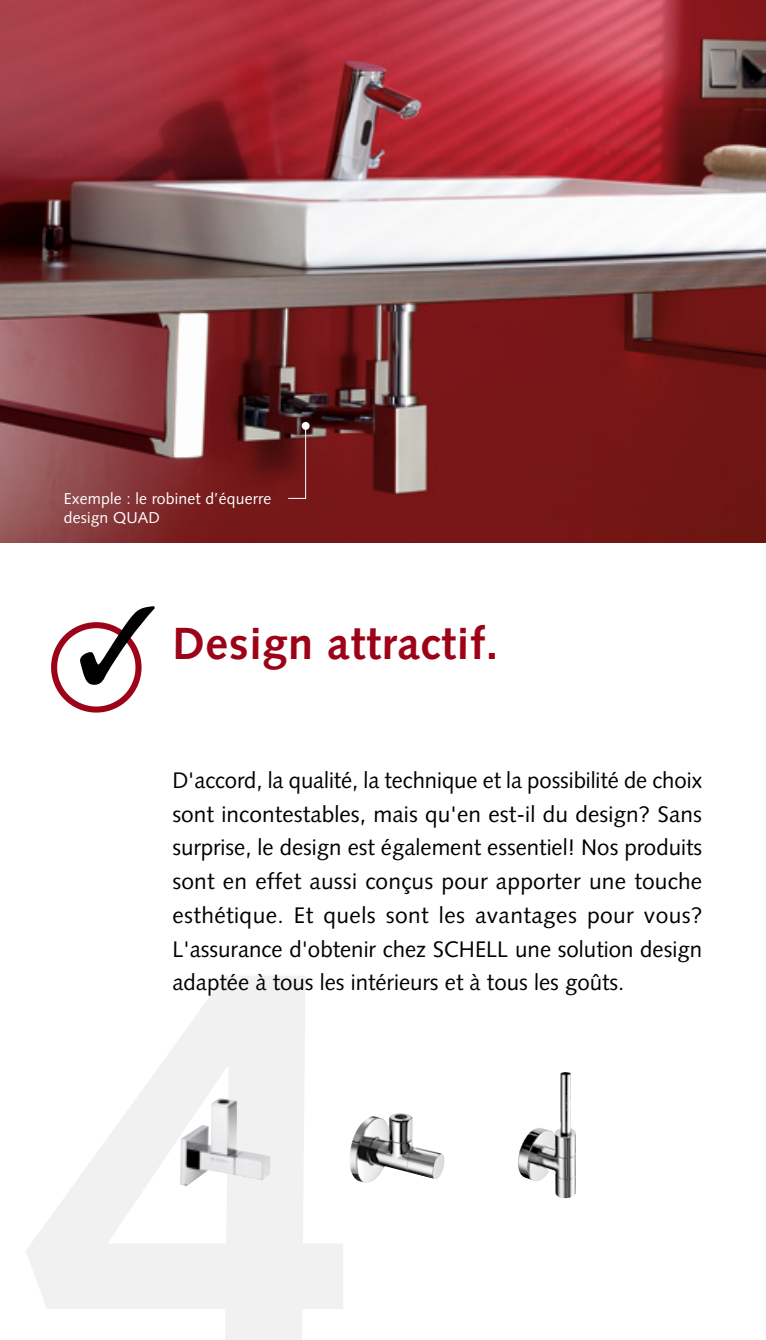
<style>
.page{position:relative;width:766px;height:1340px;background:#fff}
.page>*{position:absolute;margin:0;border:0;box-sizing:border-box;transform-origin:0 0}
.t1{font:700 45px "Syntax";letter-spacing:.015em;color:#9d0318}
.t2{font:22.5px/33.8px "Syntax";color:#000;text-align:justify}
.t3{font:15.75px/18.9px "Syntax";letter-spacing:.01em;color:#fff}
</style>
<div class="page">
<img style="left:0;top:0;width:765px;height:542px">
<div style="left:51px;top:622px;width:90px;height:90px;border:6px solid #9d0318;border-radius:50%"></div>
<svg style="left:80px;top:606px;width:75px;height:78px"></svg>
<img style="left:180px;top:1098px;width:90px;height:87px">
<img style="left:350px;top:1113px;width:94px;height:70px">
<img style="left:518px;top:1072px;width:47px;height:109px">
<svg style="left:287px;top:424px;width:19px;height:75px"></svg>
<div style="left:301px;top:422px;width:8px;height:8px;background:#fff;border-radius:50%"></div>
<p class="t3" style="left:64px;top:489px;width:209px">Exemple : le robinet d’équerre design QUAD</p>
<h1 class="t1" style="left:172px;top:618px;width:327px">Design attractif.</h1>
<p class="t2" style="left:172px;top:763px;width:531px">D'accord, la qualité, la technique et la possibilité de choix sont incontestables, mais qu'en est-il du design? Sans surprise, le design est également essentiel! Nos produits sont en effet aussi conçus pour apporter une touche esthétique. Et quels sont les avantages pour vous?<br>L'assurance d'obtenir chez SCHELL une solution design adaptée à tous les intérieurs et à tous les goûts.</p>
</div>
